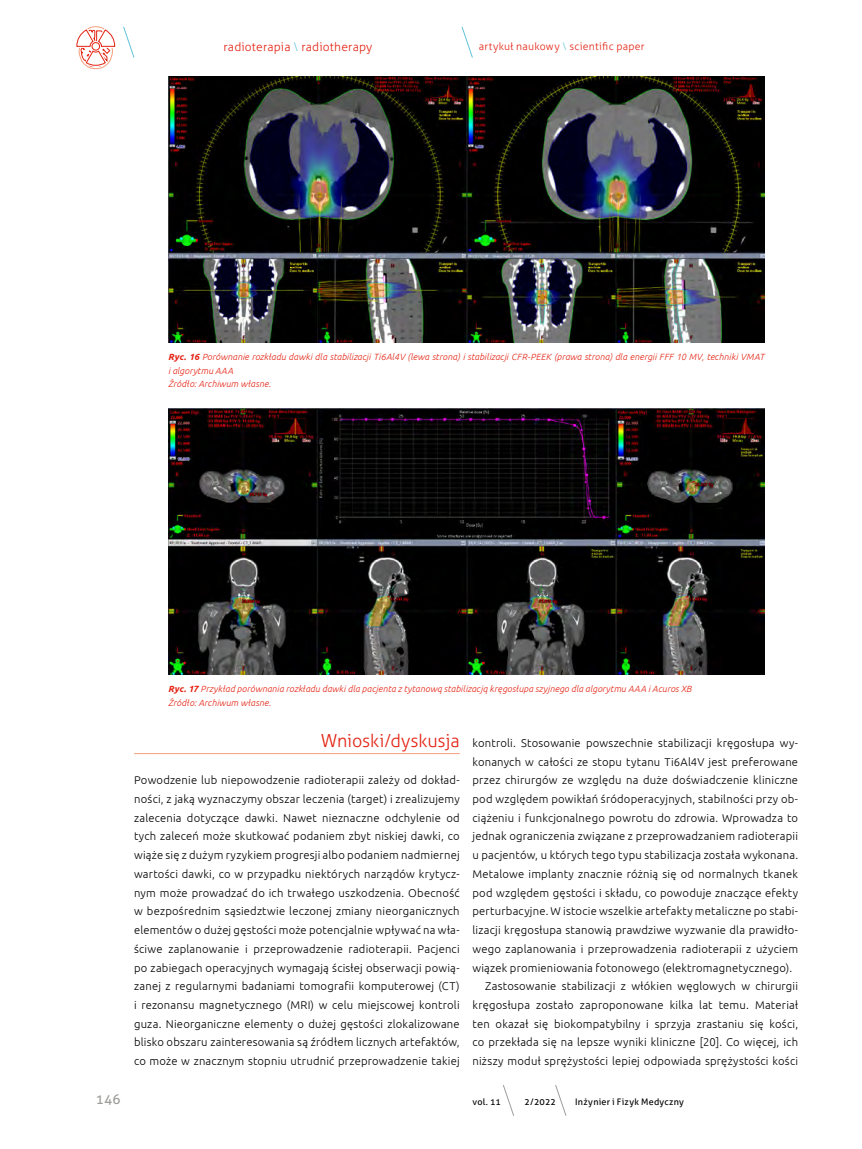
<style>
.page{position:relative;width:862px;height:1149px;background:#fff}
.page>*{position:absolute;margin:0;border:0;box-sizing:border-box;transform-origin:0 0}
.t1{font:300 18px "Aller";letter-spacing:-.005em;color:#e42313}
.t2{font:13.5px "Aller";color:#9d9d9c}
.t3{font:300 12px "Aller";letter-spacing:.015em;color:#e42313}
.t4{font:300 11.25px/18.8px "Ubuntu";letter-spacing:.02em;color:#000;text-align:justify}
.t5{font:300 10.5px "Aller";letter-spacing:.025em;color:#e42313}
.t6{font:italic 300 9px/13.5px "Ubuntu";letter-spacing:.015em;color:#e42313}
.t7{font:9px "Aller";letter-spacing:.025em;color:#000}
.s1{color:#61c3d9}
.s2{font-weight:700}
</style>
<div class="page">
<svg style="left:461px;top:26px;width:12px;height:32px"></svg>
<svg style="left:555px;top:1085px;width:11px;height:30px"></svg>
<svg style="left:503px;top:1085px;width:10px;height:30px"></svg>
<svg style="left:76px;top:26px;width:59px;height:43px"></svg>
<div style="left:92px;top:43px;width:7px;height:7px;background:#fff;border-radius:50%"></div>
<div style="left:92px;top:42px;width:8px;height:8px;border:1px solid #e42313;border-radius:50%"></div>
<hr style="left:134px;top:753px;width:325px;height:1px;background:#f49f7d">
<img style="left:168px;top:77px;width:595px;height:265px">
<img style="left:168px;top:408px;width:595px;height:266px">
<p class="t3" style="left:223px;top:40px;width:150px">radioterapia <span class="s1">\</span> radiotherapy</p>
<p class="t5" style="left:478px;top:40px;width:167px">artykuł naukowy <span class="s1">\</span> scientific paper</p>
<p class="t6" style="left:168px;top:350px;width:597px"><span class="s2">Ryc. 16</span> Porównanie rozkładu dawki dla stabilizacji Ti6Al4V (lewa strona) i stabilizacji CFR-PEEK (prawa strona) dla energii FFF 10 MV, techniki VMAT i algorytmu AAA<br>Źródło: Archiwum własne.</p>
<p class="t6" style="left:168px;top:681px;width:524px"><span class="s2">Ryc. 17</span> Przykład porównania rozkładu dawki dla pacjenta z tytanową stabilizacją kręgosłupa szyjnego dla algorytmu AAA i Acuros XB<br>Źródło: Archiwum własne.</p>
<h1 class="t1" style="left:321px;top:729px;width:140px">Wnioski/dyskusja</h1>
<p class="t4" style="left:134px;top:770px;width:327px">Powodzenie lub niepowodzenie radioterapii zależy od dokład&shy;ności, z jaką wyznaczymy obszar leczenia (target) i zrealizujemy zalecenia dotyczące dawki. Nawet nieznaczne odchylenie od tych zaleceń może skutkować podaniem zbyt niskiej dawki, co wiąże się z dużym ryzykiem progresji albo podaniem nadmiernej wartości dawki, co w przypadku niektórych narządów krytycz&shy;nym może prowadzać do ich trwałego uszkodzenia. Obecność w bezpośrednim sąsiedztwie leczonej zmiany nieorganicznych elementów o dużej gęstości może potencjalnie wpływać na wła&shy;ściwe zaplanowanie i przeprowadzenie radioterapii. Pacjenci po zabiegach operacyjnych wymagają ścisłej obserwacji powią&shy;zanej z regularnymi badaniami tomografii komputerowej (CT) i rezonansu magnetycznego (MRI) w celu miejscowej kontroli guza. Nieorganiczne elementy o dużej gęstości zlokalizowane blisko obszaru zainteresowania są źródłem licznych artefaktów, co może w znacznym stopniu utrudnić przeprowadzenie takiej</p>
<p class="t4" style="left:472px;top:733px;width:327px">kontroli. Stosowanie powszechnie stabilizacji kręgosłupa wy-</p>
<p class="t4" style="left:472px;top:751px;width:327px">konanych w całości ze stopu tytanu Ti6Al4V jest preferowane</p>
<p class="t4" style="left:472px;top:770px;width:327px">przez chirurgów ze względu na duże doświadczenie kliniczne</p>
<p class="t4" style="left:472px;top:789px;width:327px">pod względem powikłań śródoperacyjnych, stabilności przy ob-</p>
<p class="t4" style="left:472px;top:807px;width:327px">ciążeniu i funkcjonalnego powrotu do zdrowia. Wprowadza to</p>
<p class="t4" style="left:472px;top:826px;width:327px">jednak ograniczenia związane z przeprowadzaniem radioterapii</p>
<p class="t4" style="left:472px;top:845px;width:327px">u pacjentów, u których tego typu stabilizacja została wykonana.</p>
<p class="t4" style="left:472px;top:864px;width:327px">Metalowe implanty znacznie różnią się od normalnych tkanek</p>
<p class="t4" style="left:472px;top:882px;width:327px">pod względem gęstości i składu, co powoduje znaczące efekty</p>
<p class="t4" style="left:472px;top:901px;width:327px">perturbacyjne. W istocie wszelkie artefakty metaliczne po stabi-</p>
<p class="t4" style="left:472px;top:920px;width:327px">lizacji kręgosłupa stanowią prawdziwe wyzwanie dla prawidło-</p>
<p class="t4" style="left:472px;top:938px;width:327px">wego zaplanowania i przeprowadzenia radioterapii z użyciem</p>
<p class="t4" style="left:472px;top:957px;width:321px">wiązek promieniowania fotonowego (elektromagnetycznego).</p>
<p class="t4" style="left:485px;top:976px;width:314px">Zastosowanie stabilizacji z włókien węglowych w chirurgii</p>
<p class="t4" style="left:472px;top:994px;width:327px">kręgosłupa zostało zaproponowane kilka lat temu. Materiał</p>
<p class="t4" style="left:472px;top:1013px;width:327px">ten okazał się biokompatybilny i sprzyja zrastaniu się kości,</p>
<p class="t4" style="left:472px;top:1032px;width:327px">co przekłada się na lepsze wyniki kliniczne [20]. Co więcej, ich</p>
<p class="t4" style="left:472px;top:1051px;width:327px">niższy moduł sprężystości lepiej odpowiada sprężystości kości</p>
<p class="t2" style="left:96px;top:1090px;width:26px">146</p>
<p class="t7" style="left:472px;top:1095px;width:30px">vol. 11</p>
<p class="t7" style="left:524px;top:1095px;width:33px">2/2022</p>
<p class="t7" style="left:575px;top:1095px;width:110px">Inżynier i Fizyk Medyczny</p>
</div>
